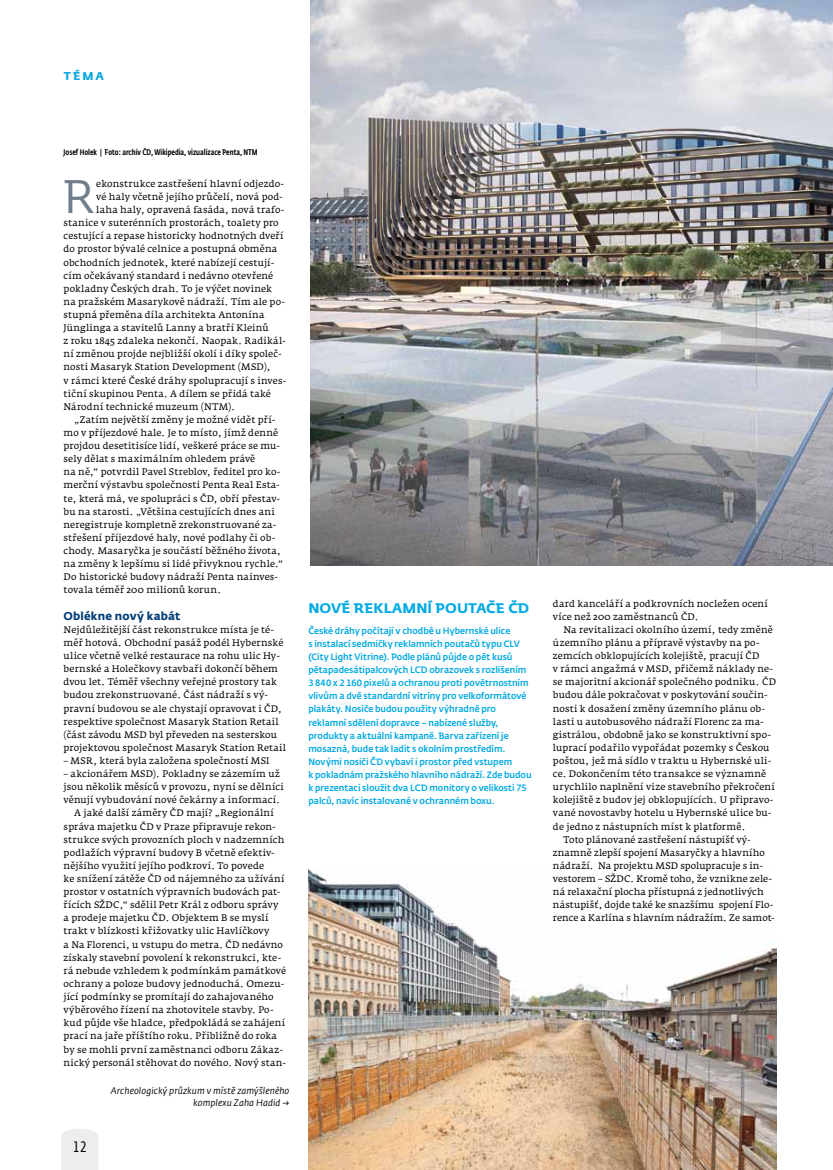
<style>
.page{position:relative;width:833px;height:1170px;background:#fff}
.page>*{position:absolute;margin:0;border:0;box-sizing:border-box;transform-origin:0 0}
.t1{font:46.5px "CD Fedra";color:#707e8c}
.t2{font:15px "CD Fedra Cond Pro";color:#000}
.t3{font:700 13.75px "CD Fedra";letter-spacing:.01em;color:#00aae4}
.t4{font:700 11.25px "CD Fedra";color:#003e76}
.t5{font:700 11.25px "CD Fedra";color:#00a5e3}
.t6{font:9.38px/13.1px "Fedra Serif A Pro";letter-spacing:.015em;color:#000}
.t7{font:italic 9.38px/11.9px "CD Fedra";letter-spacing:.005em;color:#000;text-align:right}
.t8{font:500 9.12px/13.1px "CD Fedra";color:#00a9e4;scale:.95 1}
.t9{font:500 8.12px "CD Fedra Cond Pro";color:#000}
</style>
<div class="page">
<svg style="left:61px;top:1129px;width:37px;height:40px"></svg>
<img style="left:311px;top:0;width:522px;height:565px">
<img style="left:308px;top:869px;width:468px;height:300px">
<p class="t5" style="left:64px;top:68px;width:42px">tém a</p>
<p class="t9" style="left:64px;top:148px;width:196px">Josef Holek | Foto: archiv ČD, Wikipedia, vizualizace Penta, NTM</p>
<h1 class="t1" style="left:64px;top:170px;width:34px">R</h1>
<p class="t6" style="left:96px;top:177px;width:189px">ekonstrukce zastřešení hlavní odjezdo-</p>
<p class="t6" style="left:96px;top:190px;width:188px">vé haly včetně jejího průčelí, nová pod-</p>
<p class="t6" style="left:96px;top:203px;width:190px">laha haly, opravená fasáda, nová trafo-</p>
<p class="t6" style="left:64px;top:216px;width:216px">stanice v suterénních prostorách, toalety pro</p>
<p class="t6" style="left:64px;top:229px;width:221px">cestující a repase historicky hodnotných dveří</p>
<p class="t6" style="left:64px;top:242px;width:215px">do prostor bývalé celnice a postupná obměna</p>
<p class="t6" style="left:64px;top:256px;width:212px">obchodních jednotek, které nabízejí cestují-</p>
<p class="t6" style="left:64px;top:269px;width:211px">cím očekávaný standard i nedávno otevřené</p>
<p class="t6" style="left:64px;top:282px;width:210px">pokladny Českých drah. To je výčet novinek</p>
<p class="t6" style="left:64px;top:295px;width:223px">na pražském Masarykově nádraží. Tím ale po-</p>
<p class="t6" style="left:64px;top:308px;width:202px">stupná přeměna díla architekta Antonína</p>
<p class="t6" style="left:64px;top:321px;width:207px">Jünglinga a stavitelů Lanny a bratří Kleinů</p>
<p class="t6" style="left:64px;top:334px;width:224px">z roku 1845 zdaleka nekončí. Naopak. Radikál-</p>
<p class="t6" style="left:64px;top:347px;width:220px">ní změnou projde nejbližší okolí i díky společ-</p>
<p class="t6" style="left:64px;top:360px;width:209px">nosti Masaryk Station Development (MSD),</p>
<p class="t6" style="left:64px;top:374px;width:224px">v rámci které České dráhy spolupracují s inves-</p>
<p class="t6" style="left:64px;top:387px;width:209px">tiční skupinou Penta. A dílem se přidá také</p>
<p class="t6" style="left:64px;top:400px;width:173px">Národní technické muzeum (NTM).</p>
<p class="t6" style="left:74px;top:413px;width:202px">„Zatím největší změny je možné vidět pří-</p>
<p class="t6" style="left:64px;top:426px;width:216px">mo v příjezdové hale. Je to místo, jímž denně</p>
<p class="t6" style="left:64px;top:439px;width:218px">projdou desetitisíce lidí, veškeré práce se mu-</p>
<p class="t6" style="left:64px;top:452px;width:193px">sely dělat s maximálním ohledem právě</p>
<p class="t6" style="left:64px;top:465px;width:218px">na ně,“ potvrdil Pavel Streblov, ředitel pro ko-</p>
<p class="t6" style="left:64px;top:478px;width:218px">merční výstavbu společnosti Penta Real Esta-</p>
<p class="t6" style="left:64px;top:491px;width:218px">te, která má, ve spolupráci s ČD, obří přestav-</p>
<p class="t6" style="left:64px;top:505px;width:213px">bu na starosti. „Většina cestujících dnes ani</p>
<p class="t6" style="left:64px;top:518px;width:214px">neregistruje kompletně zrekonstruované za-</p>
<p class="t6" style="left:64px;top:531px;width:213px">střešení příjezdové haly, nové podlahy či ob-</p>
<p class="t6" style="left:64px;top:544px;width:219px">chody. Masaryčka je součástí běžného života,</p>
<p class="t6" style="left:64px;top:557px;width:221px">na změny k lepšímu si lidé přivyknou rychle.“</p>
<p class="t6" style="left:64px;top:570px;width:216px">Do historické budovy nádraží Penta nainves-</p>
<p class="t6" style="left:64px;top:583px;width:159px">tovala téměř 200 milionů korun.</p>
<p class="t4" style="left:64px;top:608px;width:118px">Oblékne nový kabát</p>
<p class="t6" style="left:64px;top:623px;width:224px">Nejdůležitější část rekonstrukce místa je té&shy;měř hotová. Obchodní pasáž podél Hybernské ulice včetně velké restaurace na rohu ulic Hy&shy;bernské a Holečkovy stavbaři dokončí během dvou let. Téměř všechny veřejné prostory tak budou zrekonstruované. Část nádraží s vý&shy;pravní budovou se ale chystají opravovat i ČD, respektive společnost Masaryk Station Retail (část závodu MSD byl převeden na sesterskou projektovou společnost Masaryk Station Retail</p>
<p class="t6" style="left:64px;top:754px;width:207px">– MSR, která byla založena společností MSI</p>
<p class="t6" style="left:64px;top:767px;width:218px">– akcionářem MSD). Pokladny se zázemím už</p>
<p class="t6" style="left:64px;top:780px;width:222px">jsou několik měsíců v provozu, nyní se dělníci</p>
<p class="t6" style="left:64px;top:793px;width:218px">věnují vybudování nové čekárny a informací.</p>
<p class="t6" style="left:74px;top:806px;width:201px">A jaké další záměry ČD mají? „Regionální</p>
<p class="t6" style="left:64px;top:819px;width:214px">správa majetku ČD v Praze připravuje rekon-</p>
<p class="t6" style="left:64px;top:832px;width:222px">strukce svých provozních ploch v nadzemních</p>
<p class="t6" style="left:64px;top:845px;width:213px">podlažích výpravní budovy B včetně efektiv-</p>
<p class="t6" style="left:64px;top:859px;width:202px">nějšího využití jejího podkroví. To povede</p>
<p class="t6" style="left:64px;top:872px;width:222px">ke snížení zátěže ČD od nájemného za užívání</p>
<p class="t6" style="left:64px;top:885px;width:218px">prostor v ostatních výpravních budovách pat-</p>
<p class="t6" style="left:64px;top:898px;width:216px">řících SŽDC,“ sdělil Petr Král z odboru správy</p>
<p class="t6" style="left:64px;top:911px;width:206px">a prodeje majetku ČD. Objektem B se myslí</p>
<p class="t6" style="left:64px;top:924px;width:207px">trakt v blízkosti křižovatky ulic Havlíčkovy</p>
<p class="t6" style="left:64px;top:937px;width:221px">a Na Florenci, u vstupu do metra. ČD nedávno</p>
<p class="t6" style="left:64px;top:950px;width:219px">získaly stavební povolení k rekonstrukci, kte-</p>
<p class="t6" style="left:64px;top:963px;width:224px">rá nebude vzhledem k podmínkám památkové</p>
<p class="t6" style="left:64px;top:977px;width:222px">ochrany a poloze budovy jednoduchá. Omezu-</p>
<p class="t6" style="left:64px;top:990px;width:212px">jící podmínky se promítají do zahajovaného</p>
<p class="t6" style="left:64px;top:1003px;width:212px">výběrového řízení na zhotovitele stavby. Po-</p>
<p class="t6" style="left:64px;top:1016px;width:223px">kud půjde vše hladce, předpokládá se zahájení</p>
<p class="t6" style="left:64px;top:1029px;width:215px">prací na jaře příštího roku. Přibližně do roka</p>
<p class="t6" style="left:64px;top:1042px;width:221px">by se mohli první zaměstnanci odboru Zákaz-</p>
<p class="t6" style="left:64px;top:1055px;width:224px">nický personál stěhovat do nového. Nový stan-</p>
<h2 class="t2" style="left:73px;top:1138px;width:16px">12</h2>
<p class="t7" style="left:111px;top:1084px;width:180px">Archeologický průzkum v místě zamýšleného komplexu Zaha Hadid →</p>
<h3 class="t3" style="left:308px;top:599px;width:206px">N ové reklam ní poutače ČD</h3>
<p class="t8" style="left:308px;top:624px;width:236px">České dráhy počítají v chodbě u Hybernské ulice<br>s instalací sedmičky reklamních poutačů typu CLV (City Light Vitrine). Podle plánů půjde o pět kusů pětapadesátipalcových LCD obrazovek s rozlišením 3 840 x 2 160 pixelů a ochranou proti povětrnostním vlivům a dvě standardní vitríny pro velkoformátové plakáty. Nosiče budou použity výhradně pro reklamní sdělení dopravce – nabízené služby, produkty a aktuální kampaně. Barva zařízení je mosazná, bude tak ladit s okolním prostředím.<br>Novými nosiči ČD vybaví i prostor před vstupem<br>k pokladnám pražského hlavního nádraží. Zde budou k prezentaci sloužit dva LCD monitory o velikosti 75 palců, navíc instalované v ochranném boxu.</p>
<p class="t6" style="left:553px;top:596px;width:216px">dard kanceláří a podkrovních nocležen ocení více než 200 zaměstnanců ČD.</p>
<p class="t6" style="left:563px;top:623px;width:211px">Na revitalizaci okolního území, tedy změně</p>
<p class="t6" style="left:553px;top:636px;width:208px">územního plánu a přípravě výstavby na po-</p>
<p class="t6" style="left:553px;top:649px;width:208px">zemcích obklopujících kolejiště, pracují ČD</p>
<p class="t6" style="left:553px;top:662px;width:222px">v rámci angažmá v MSD, přičemž náklady ne-</p>
<p class="t6" style="left:553px;top:675px;width:225px">se majoritní akcionář společného podniku. ČD</p>
<p class="t6" style="left:553px;top:688px;width:216px">budou dále pokračovat v poskytování součin-</p>
<p class="t6" style="left:553px;top:701px;width:214px">nosti k dosažení změny územního plánu ob-</p>
<p class="t6" style="left:553px;top:714px;width:212px">lasti u autobusového nádraží Florenc za ma-</p>
<p class="t6" style="left:553px;top:728px;width:220px">gistrálou, obdobně jako se konstruktivní spo-</p>
<p class="t6" style="left:553px;top:741px;width:218px">luprací podařilo vypořádat pozemky s Českou</p>
<p class="t6" style="left:553px;top:754px;width:220px">poštou, jež má sídlo v traktu u Hybernské uli-</p>
<p class="t6" style="left:553px;top:767px;width:215px">ce. Dokončením této transakce se významně</p>
<p class="t6" style="left:553px;top:780px;width:223px">urychlilo naplnění vize stavebního překročení</p>
<p class="t6" style="left:553px;top:793px;width:222px">kolejiště z budov jej obklopujících. U připravo-</p>
<p class="t6" style="left:553px;top:806px;width:220px">vané novostavby hotelu u Hybernské ulice bu-</p>
<p class="t6" style="left:553px;top:819px;width:194px">de jedno z nástupních míst k platformě.</p>
<p class="t6" style="left:563px;top:832px;width:189px">Toto plánované zastřešení nástupišť vý-</p>
<p class="t6" style="left:553px;top:845px;width:213px">znamně zlepší spojení Masaryčky a hlavního</p>
<p class="t6" style="left:553px;top:859px;width:212px">nádraží. Na projektu MSD spolupracuje s in-</p>
<p class="t6" style="left:553px;top:872px;width:221px">vestorem – SŽDC. Kromě toho, že vznikne zele-</p>
<p class="t6" style="left:553px;top:885px;width:212px">ná relaxační plocha přístupná z jednotlivých</p>
<p class="t6" style="left:553px;top:898px;width:222px">nástupišť, dojde také ke snazšímu spojení Flo-</p>
<p class="t6" style="left:553px;top:911px;width:223px">rence a Karlína s hlavním nádražím. Ze samot-</p>
</div>
